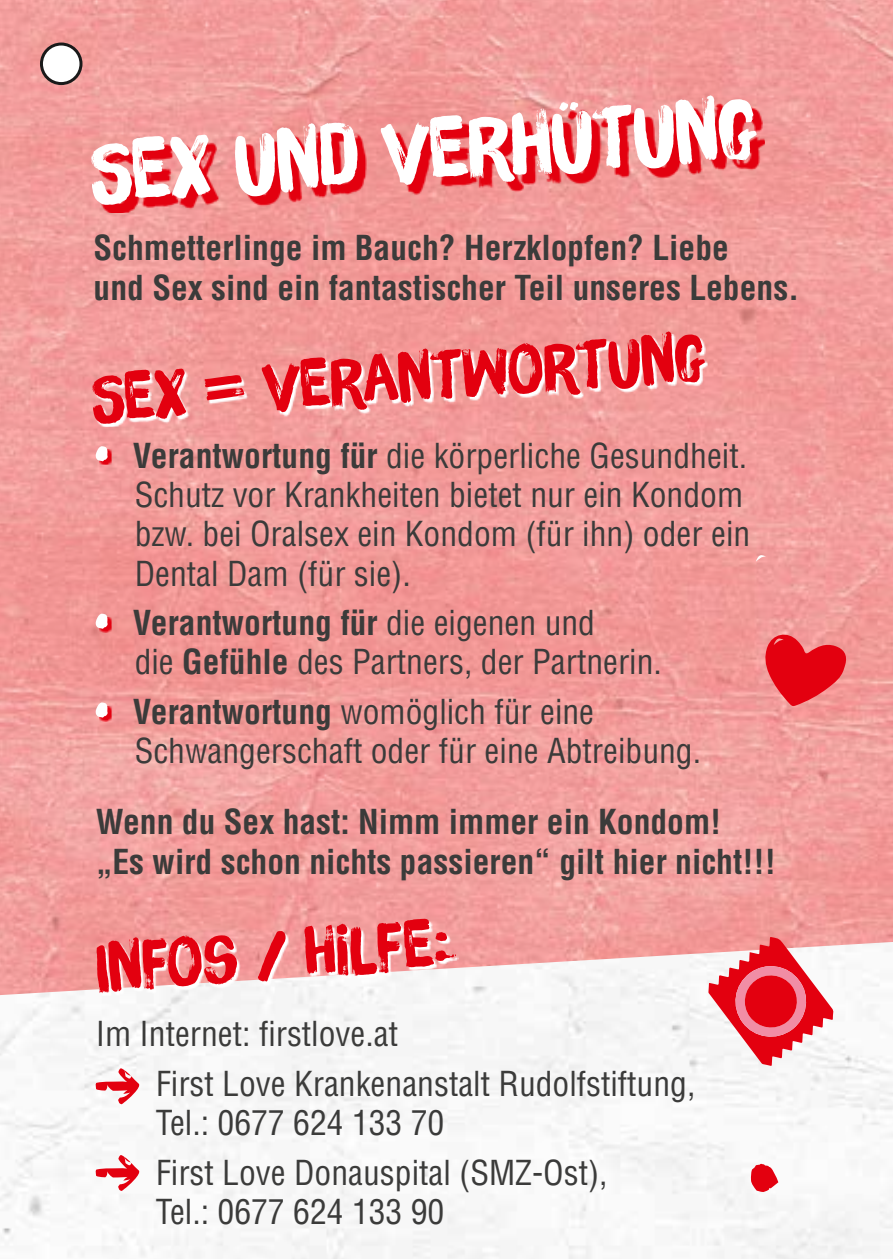
<style>
.page{position:relative;width:893px;height:1259px;background:#fff}
.page>*{position:absolute;margin:0;border:0;box-sizing:border-box;transform-origin:0 0}
.t1{font:84px "Brush Up";color:#fff}
.t2{font:66px "Brush Up";color:#e3000f}
.t3{font:condensed 33.6px/39.3px "Helvetica LT Std";color:#3b3b3a}
.t4{font:700 condensed 33.6px/39.3px "Helvetica LT Std";color:#3b3b3a}
.s1{font-weight:700}
</style>
<div class="page">
<img style="left:0;top:0;width:893px;height:942px">
<svg style="left:606px;top:289px;width:6px;height:10px"></svg>
<svg style="left:95px;top:1067px;width:47px;height:38px"></svg>
<svg style="left:95px;top:1153px;width:47px;height:39px"></svg>
<svg style="left:99px;top:921px;width:359px;height:75px"></svg>
<svg style="left:99px;top:450px;width:13px;height:15px"></svg>
<svg style="left:96px;top:446px;width:12px;height:15px"></svg>
<svg style="left:99px;top:617px;width:13px;height:15px"></svg>
<svg style="left:96px;top:613px;width:12px;height:16px"></svg>
<svg style="left:99px;top:706px;width:13px;height:15px"></svg>
<svg style="left:96px;top:702px;width:12px;height:15px"></svg>
<svg style="left:95px;top:334px;width:613px;height:92px;fill:#f49f9d"></svg>
<svg style="left:204px;top:375px;width:41px;height:25px"></svg>
<svg style="left:99px;top:104px;width:666px;height:109px"></svg>
<svg style="left:751px;top:1163px;width:27px;height:29px"></svg>
<svg style="left:764px;top:630px;width:84px;height:76px"></svg>
<svg style="left:756px;top:553px;width:10px;height:9px"></svg>
<svg style="left:708px;top:937px;width:125px;height:129px"></svg>
<div style="left:41px;top:44px;width:40px;height:40px;background:#fff;border-radius:50%"></div>
<div style="left:40px;top:43px;width:42px;height:42px;border:3px solid #1a1a1a;border-radius:50%"></div>
<h1 class="t1" style="left:87px;top:123px;width:669px;rotate:-4deg">Sex und Verhütung</h1>
<p class="t4" style="left:94px;top:228px;width:707px">Schmetterlinge im Bauch? Herzklopfen? Liebe<br>und Sex sind ein fantastischer Teil unseres Lebens.</p>
<h2 class="t2" style="left:89px;top:360px;width:616px;rotate:-4deg">Sex Verantwortung</h2>
<p class="t3" style="left:133px;top:435px;width:619px"><span class="s1">Verantwortung für</span> die körperliche Gesundheit.<br>Schutz vor Krankheiten bietet nur ein Kondom bzw. bei Oralsex ein Kondom (für ihn) oder ein Dental Dam (für sie).</p>
<p class="t3" style="left:133px;top:603px;width:531px"><span class="s1">Verantwortung für</span> die eigenen und<br>die <span class="s1">Gefühle</span> des Partners, der Partnerin.</p>
<p class="t3" style="left:133px;top:692px;width:570px"><span class="s1">Verantwortung</span> womöglich für eine<br>Schwangerschaft oder für eine Abtreibung.</p>
<p class="t4" style="left:96px;top:802px;width:682px">Wenn du Sex hast: Nimm immer ein Kondom! „Es wird schon nichts passieren“ gilt hier nicht!!!</p>
<h2 class="t2" style="left:93px;top:928px;width:360px;rotate:-4deg">Infos / Hilfe:</h2>
<p class="t3" style="left:156px;top:1009px;width:541px;line-height:49.5px;text-indent:-60px">Im Internet: firstlove.at<br>First Love Krankenanstalt Rudolfstiftung,</p>
<p class="t3" style="left:156px;top:1097px;width:453px;line-height:49.5px">Tel.: 0677 624 133 70<br>First Love Donauspital (SMZ-Ost),</p>
<p class="t3" style="left:156px;top:1191px;width:290px">Tel.: 0677 624 133 90</p>
</div>
